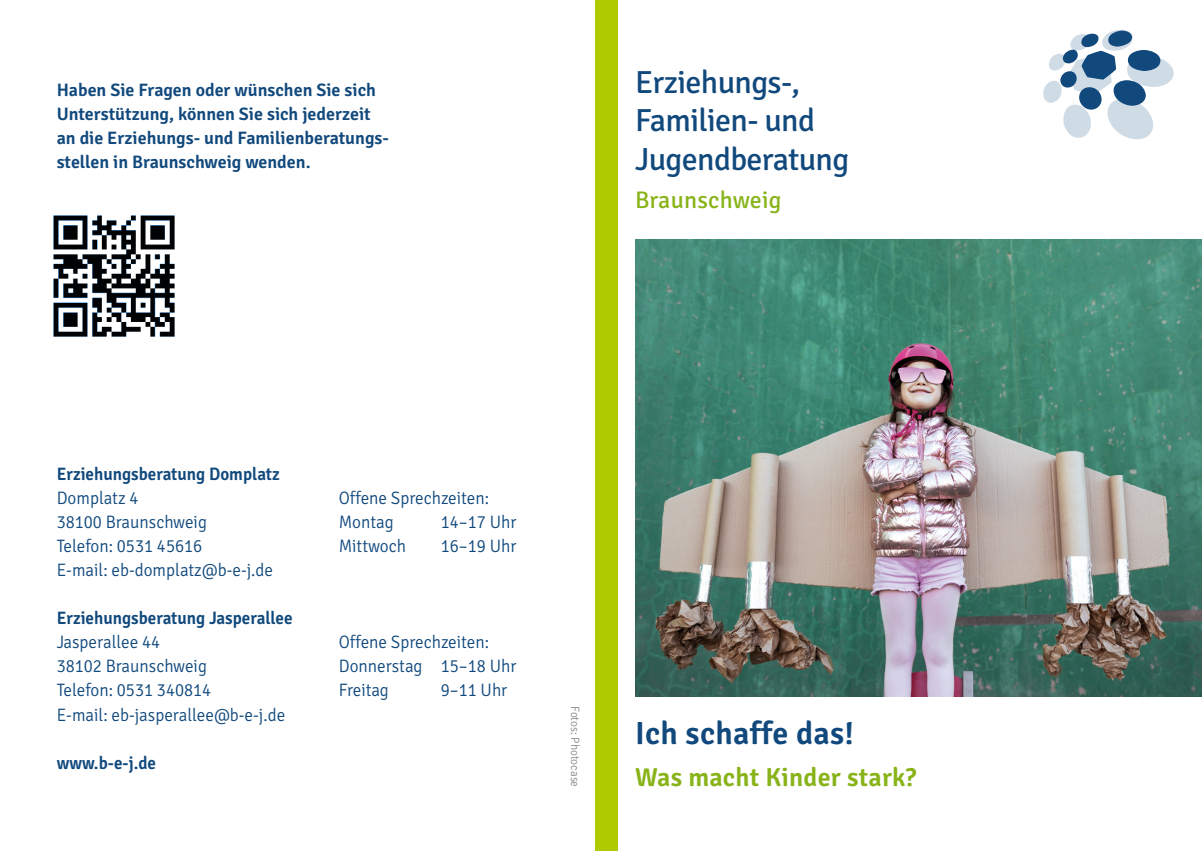
<style>
.page{position:relative;width:1202px;height:851px;background:#fff}
.page>*{position:absolute;margin:0;border:0;box-sizing:border-box;transform-origin:0 0}
.t1{font:32px/38.4px "Signika";letter-spacing:-.02em;color:#11497d}
.t2{font:600 32px "Signika";letter-spacing:.01em;color:#11497d}
.t3{font:600 26px "Signika";letter-spacing:.01em;color:#88b319}
.t4{font:24px "Signika";letter-spacing:.01em;color:#88b319}
.t5{font:300 18px/24px "Signika";color:#11497d;scale:.95 1}
.t6{font:600 18px/24px "Signika";color:#11497d}
.t7{font:600 18px "Signika";color:#11497d;scale:.95 1}
.t8{font:300 12px "Signika";color:#8b8b8a;scale:.95 1}
</style>
<div class="page">
<img style="left:635px;top:240px;width:567px;height:456px">
<div style="left:595px;top:0;width:23px;height:850px;background:#afca00"></div>
<svg style="left:1043px;top:30px;width:131px;height:110px"></svg>
<div style="left:1079px;top:87px;width:22px;height:23px;background:#11497d;border-radius:50%"></div>
<div style="left:1060px;top:71px;width:17px;height:17px;background:#11497d;border-radius:7px"></div>
<div style="left:1128px;top:50px;width:32px;height:21px;background:#11497d;border-radius:50%"></div>
<img style="left:53px;top:215px;width:122px;height:122px">
<p class="t6" style="left:57px;top:78px;width:334px">Haben Sie Fragen oder wünschen Sie sich Unterstützung, können Sie sich jederzeit an die Erziehungs- und Familienberatungs&shy;stellen in Braunschweig wenden.</p>
<h1 class="t1" style="left:635px;top:63px;width:216px">Erziehungs-,<br>Familien- und<br>Jugendberatung</h1>
<h3 class="t4" style="left:635px;top:185px;width:148px">Braunschweig</h3>
<p class="t7" style="left:57px;top:463px;width:236px">Erziehungsberatung Domplatz</p>
<p class="t5" style="left:57px;top:486px;width:229px">Domplatz 4<br>38100 Braunschweig<br>Telefon: 0531 45616<br>E-mail: eb-domplatz@b-e-j.de</p>
<p class="t7" style="left:57px;top:607px;width:250px">Erziehungsberatung Jasperallee</p>
<p class="t5" style="left:57px;top:630px;width:242px">Jasperallee 44<br>38102 Braunschweig<br>Telefon: 0531 340814<br>E-mail: eb-jasperallee@b-e-j.de</p>
<p class="t7" style="left:57px;top:751px;width:106px">www.b-e-j.de</p>
<p class="t5" style="left:339px;top:486px;width:160px">Offene Sprechzeiten:<br>Montag</p>
<p class="t5" style="left:441px;top:510px;width:81px">14–17 Uhr</p>
<p class="t5" style="left:339px;top:534px;width:72px">Mittwoch</p>
<p class="t5" style="left:441px;top:534px;width:81px">16–19 Uhr</p>
<p class="t5" style="left:339px;top:630px;width:188px">Offene Sprechzeiten:<br>Donnerstag 15–18 Uhr<br>Freitag</p>
<p class="t5" style="left:441px;top:678px;width:72px">9–11 Uhr</p>
<p class="t8" style="left:583px;top:706px;width:87px;rotate:90deg">Fotos: Photocase</p>
<h1 class="t2" style="left:635px;top:714px;width:220px">Ich schaffe das!</h1>
<h2 class="t3" style="left:635px;top:761px;width:283px">Was macht Kinder stark?</h2>
</div>
